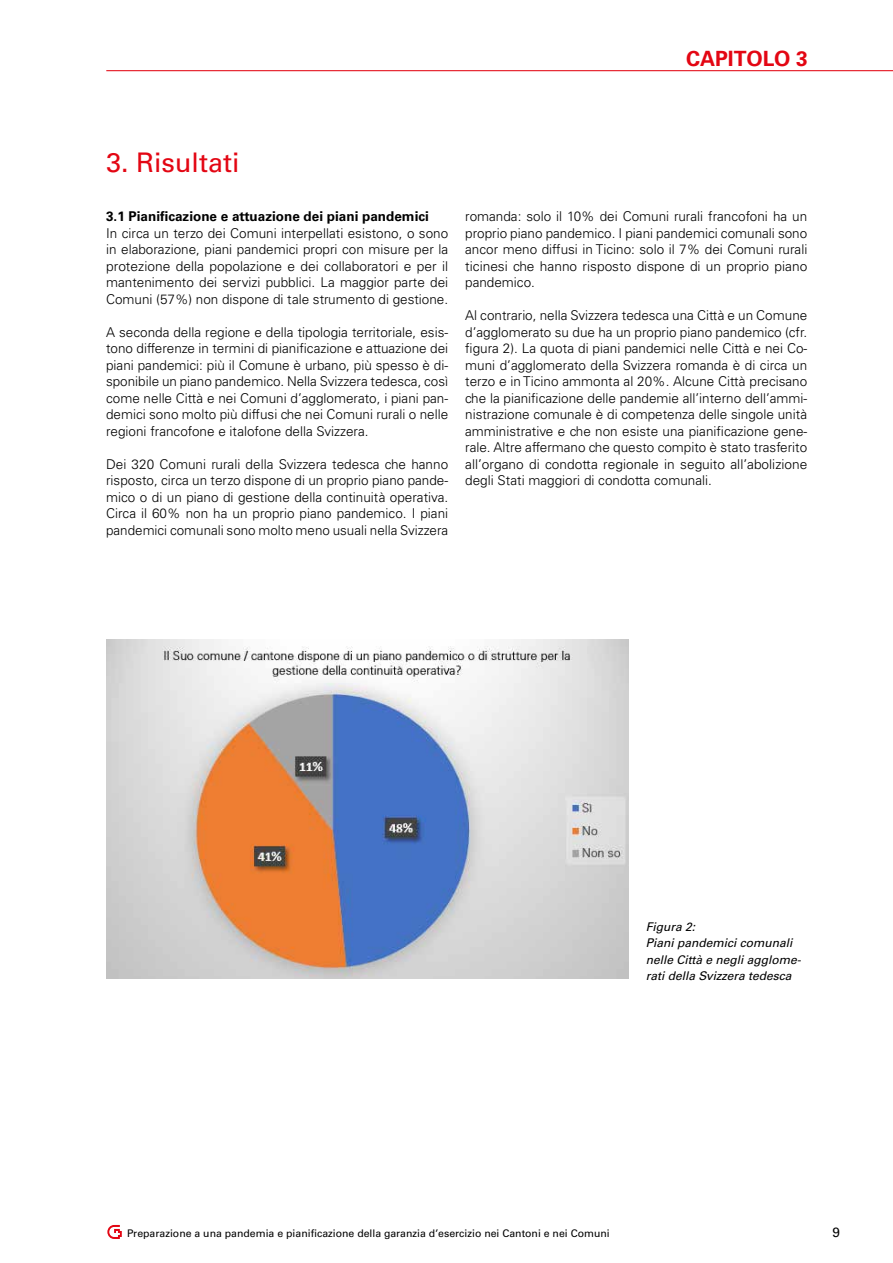
<style>
.page{position:relative;width:893px;height:1263px;background:#fff}
.page>*{position:absolute;margin:0;border:0;box-sizing:border-box;transform-origin:0 0}
.t1{font:27px "Univers LT Std";color:#e30613}
.t2{font:700 21px "Univers LT Std";letter-spacing:-.005em;color:#e30613}
.t3{font:300 13.5px/16.5px "Univers LT Std";color:#000;text-align:justify}
.t4{font:700 13.5px "Univers LT Std";color:#000}
.t5{font:13.5px "Univers LT Std";color:#000}
.t6{font:italic 12px/16.5px "Univers LT Std";color:#000}
.t7{font:10.5px "Univers LT Std";color:#000}
</style>
<div class="page">
<hr style="left:106px;top:70px;width:787px;height:1px;background:#e30613">
<svg style="left:107px;top:1225px;width:15px;height:14px"></svg>
<img style="left:106px;top:639px;width:522px;height:339px">
<h2 class="t2" style="left:686px;top:46px;width:123px">CAPITOLO 3</h2>
<h1 class="t1" style="left:106px;top:146px;width:135px">3. Risultati</h1>
<p class="t4" style="left:106px;top:208px;width:324px">3.1 Pianificazione e attuazione dei piani pandemici</p>
<p class="t3" style="left:106px;top:225px;width:344px">In circa un terzo dei Comuni interpellati esistono, o sono in elaborazione, piani pandemici propri con misure per la protezione della popolazione e dei collaboratori e per il mantenimento dei servizi pubblici. La maggior parte dei Comuni (57%) non dispone di tale strumento di gestione.</p>
<p class="t3" style="left:106px;top:324px;width:344px">A seconda della regione e della tipologia territoriale, esis&shy;tono differenze in termini di pianificazione e attuazione dei piani pandemici: più il Comune è urbano, più spesso è di&shy;sponibile un piano pandemico. Nella Svizzera tedesca, così come nelle Città e nei Comuni d’agglomerato, i piani pan&shy;demici sono molto più diffusi che nei Comuni rurali o nelle regioni francofone e italofone della Svizzera.</p>
<p class="t3" style="left:106px;top:456px;width:344px">Dei 320 Comuni rurali della Svizzera tedesca che hanno risposto, circa un terzo dispone di un proprio piano pande&shy;mico o di un piano di gestione della continuità operativa.<br>Circa il 60% non ha un proprio piano pandemico. I piani pandemici comunali sono molto meno usuali nella Svizzera</p>
<p class="t3" style="left:465px;top:208px;width:344px">romanda: solo il 10% dei Comuni rurali francofoni ha un proprio piano pandemico. I piani pandemici comunali sono ancor meno diffusi in Ticino: solo il 7% dei Comuni rurali ticinesi che hanno risposto dispone di un proprio piano pandemico.</p>
<p class="t3" style="left:465px;top:307px;width:344px">Al contrario, nella Svizzera tedesca una Città e un Comune d’agglomerato su due ha un proprio piano pandemico (cfr. figura 2). La quota di piani pandemici nelle Città e nei Co&shy;muni d’agglomerato della Svizzera romanda è di circa un terzo e in Ticino ammonta al 20%. Alcune Città precisano che la pianificazione delle pandemie all’interno dell’ammi&shy;nistrazione comunale è di competenza delle singole unità amministrative e che non esiste una pianificazione gene&shy;rale. Altre affermano che questo compito è stato trasferito all’organo di condotta regionale in seguito all’abolizione degli Stati maggiori di condotta comunali.</p>
<p class="t6" style="left:646px;top:918px;width:157px">Figura 2:<br>Piani pandemici comunali nelle Città e negli agglome&shy;rati della Svizzera tedesca</p>
<p class="t7" style="left:127px;top:1227px;width:484px">Preparazione a una pandemia e pianificazione della garanzia d’esercizio nei Cantoni e nei Comuni</p>
<p class="t5" style="left:832px;top:1225px;width:9px">9</p>
</div>
